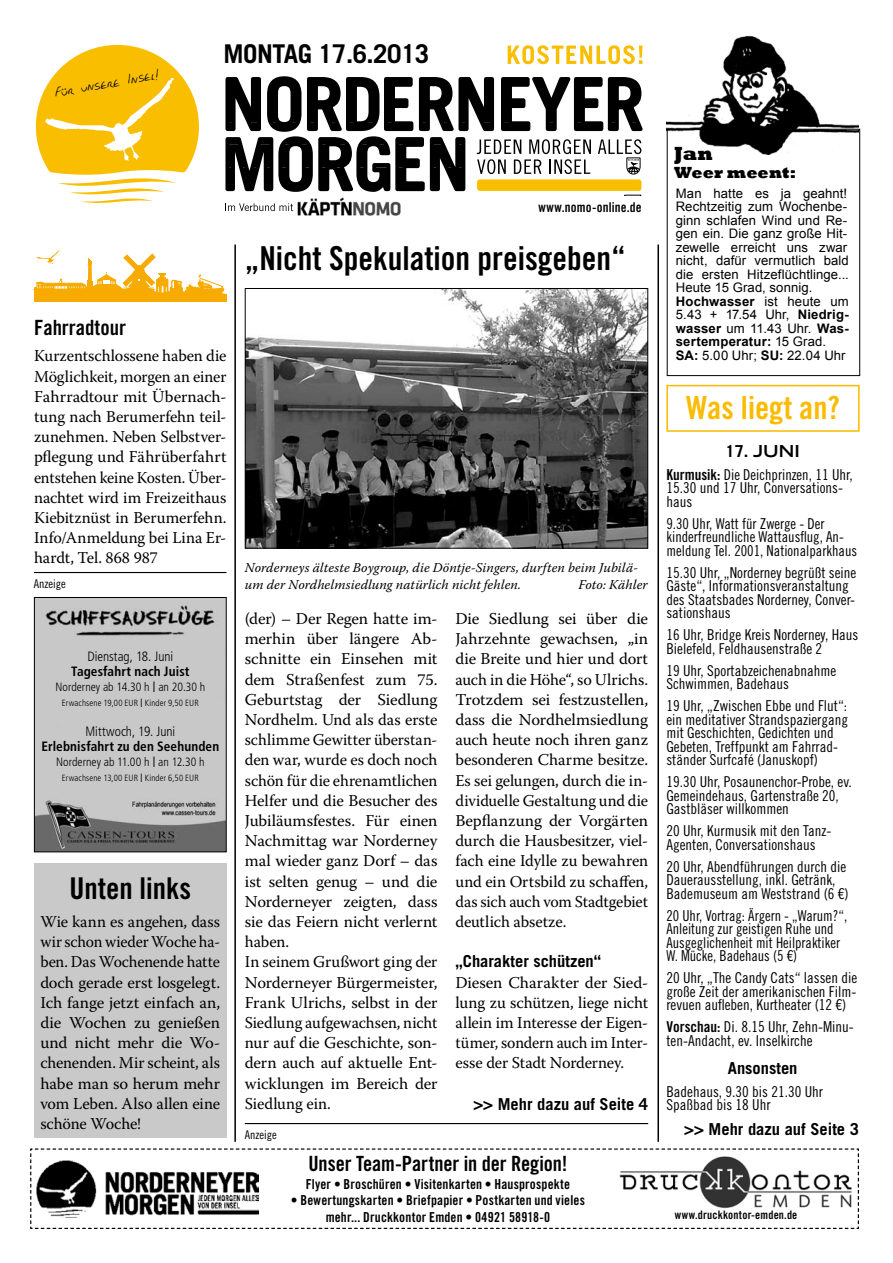
<style>
.page{position:relative;width:893px;height:1263px;background:#fff}
.page>*{position:absolute;margin:0;border:0;box-sizing:border-box;transform-origin:0 0}
.t1{font:33px "Trade Gothic LT Bold Cond Twenty";color:#000}
.t2{font:31.8px "Trade Gothic LT Bold Cond Twenty";color:#fbbb01}
.t3{font:30px "Trade Gothic LT Bold Cond Twenty";color:#000}
.t4{font:700 25.95px "Trade Gothic LT";letter-spacing:-.02em;color:#000}
.t5{font:21px "Trade Gothic LT Bold Cond Twenty";color:#000}
.t6{font:800 19.5px "Rockwell";color:#000}
.t7{font:16.5px/20.2px "Warnock Pro";letter-spacing:-.005em;color:#000;text-align:justify}
.t8{font:700 16.5px "Trade Gothic LT";color:#000}
.t9{font:800 16.5px "Rockwell";color:#000}
.t10{font:700 expanded 16.5px "Trade Gothic LT";color:#000}
.t11{font:15px/13.5px "Trade Gothic LT Cond Eighteen";color:#000}
.t12{font:15px/13.5px "Trade Gothic LT Cond Eighteen";color:#000;scale:.96 1}
.t13{font:14.85px "Fosters Hand";color:#000}
.t14{font:13.8px/16.5px "Trade Gothic LT Bold Cond Twenty";letter-spacing:.015em;color:#000;text-align:center}
.t15{font:italic 13.5px/16.2px "Warnock Pro";letter-spacing:.005em;color:#000}
.t16{font:700 condensed 13.5px "Frutiger LT";letter-spacing:.01em;color:#000}
.t17{font:300 condensed 13.5px "Frutiger LT";color:#000}
.t18{font:13.5px "Trade Gothic LT Bold Cond Twenty";letter-spacing:.01em;color:#000}
.t19{font:13.2px/13.5px "Arial";letter-spacing:.01em;color:#000}
.t20{font:300 condensed 12px "Frutiger LT";letter-spacing:.005em;color:#000}
.t21{font:12px "Trade Gothic LT Cond Eighteen";color:#000}
.t22{font:11.7px "Trade Gothic LT Bold Cond Twenty";letter-spacing:.015em;color:#000}
.t23{font:300 condensed 9px "Frutiger LT";letter-spacing:.015em;color:#000}
.s1{font-size:15px}
.s2{font-size:12px}
.s3{font-weight:700}
.s4{font-stretch:normal}
.s5{font-family:"Trade Gothic LT Bold Cond Twenty"}
</style>
<div class="page">
<div style="left:666px;top:385px;width:194px;height:47px;border:2px solid #fbbb01"></div>
<svg style="left:508px;top:45px;width:135px;height:19px"></svg>
<svg style="left:226px;top:76px;width:417px;height:55px"></svg>
<svg style="left:35px;top:44px;width:164px;height:159px"></svg>
<svg style="left:34px;top:250px;width:193px;height:52px"></svg>
<hr style="left:657px;top:244px;width:2px;height:898px;background:#000">
<hr style="left:234px;top:244px;width:2px;height:898px;background:#000">
<div style="left:34px;top:863px;width:193px;height:275px;background:#c9c9ca"></div>
<img style="left:666px;top:35px;width:193px;height:120px">
<div style="left:667px;top:129px;width:193px;height:247px;border:1px solid #000"></div>
<svg style="left:225px;top:78px;width:417px;height:134px"></svg>
<hr style="left:245px;top:1123px;width:403px;height:1px;background:#000">
<img style="left:247px;top:290px;width:399px;height:256px">
<div style="left:245px;top:288px;width:403px;height:260px;border:1px solid #000"></div>
<div style="left:296px;top:196px;width:352px;height:21px;background:#fff"></div>
<hr style="left:34px;top:572px;width:192px;height:1px;background:#000">
<img style="left:298px;top:197px;width:103px;height:19px">
<svg style="left:30px;top:1148px;width:829px;height:81px"></svg>
<img style="left:37px;top:1160px;width:221px;height:57px">
<img style="left:617px;top:1155px;width:238px;height:56px">
<img style="left:36px;top:599px;width:189px;height:251px">
<div style="left:34px;top:597px;width:193px;height:255px;border:1px solid #000"></div>
<p class="t13" style="left:52px;top:82px;width:108px;rotate:-10deg">Für unsere Insel!</p>
<h3 class="t4" style="left:224px;top:38px;width:207px">Montag 17.6.2013</h3>
<p class="t5" style="left:34px;top:315px;width:94px">Fahrradtour</p>
<p class="t7" style="left:34px;top:346px;width:194px">Kurzentschlossene haben die Möglichkeit, morgen an einer Fahrradtour mit Übernach&shy;tung nach Berumerfehn teil&shy;zunehmen. Neben Selbstver&shy;pflegung und Fährüberfahrt entstehen keine Kosten. Über&shy;nachtet wird im Freizeithaus Kiebitznüst in Berumerfehn.<br>Info/Anmeldung bei Lina Er&shy;hardt, Tel. 868 987</p>
<p class="t21" style="left:34px;top:577px;width:33px">Anzeige</p>
<p class="t17" style="left:87px;top:648px;width:87px">Dienstag, 18. Juni</p>
<p class="t16" style="left:71px;top:663px;width:120px">Tagesfahrt nach Juist</p>
<p class="t20" style="left:55px;top:680px;width:151px">Norderney ab 14.30 h <span class="s1">I</span> an 20.30 h</p>
<p class="t23" style="left:62px;top:698px;width:138px">Erwachsene 19,00 EUR <span class="s2">I</span> Kinder 9,50 EUR</p>
<p class="t17" style="left:86px;top:723px;width:91px">Mittwoch, 19. Juni</p>
<p class="t16" style="left:41px;top:738px;width:179px">Erlebnisfahrt zu den Seehunden</p>
<p class="t20" style="left:56px;top:755px;width:150px">Norderney ab 11.00 h <span class="s1">I</span> an 12.30 h</p>
<p class="t23" style="left:62px;top:773px;width:138px">Erwachsene 13,00 EUR <span class="s2">I</span> Kinder 6,50 EUR</p>
<h3 class="t3" style="left:69px;top:870px;width:123px">Unten links</h3>
<p class="t7" style="left:40px;top:911px;width:181px">Wie kann es angehen, dass wir schon wieder Woche ha&shy;ben. Das Wochenende hatte doch gerade erst losgelegt.<br>Ich fange jetzt einfach an, die Wochen zu genießen und nicht mehr die Wo&shy;chenenden. Mir scheint, als habe man so herum mehr vom Leben. Also allen eine schöne Woche!</p>
<p class="t18" style="left:539px;top:199px;width:105px">www.nomo-online.de</p>
<h1 class="t1" style="left:245px;top:238px;width:383px">„Nicht Spekulation preisgeben“</h1>
<p class="t15" style="left:245px;top:560px;width:395px">Norderneys älteste Boygroup, die Döntje-Singers, durften beim Jubilä&shy;um der Nordhelmsiedlung natürlich nicht fehlen.</p>
<p class="t15" style="left:578px;top:576px;width:71px">Foto: Kähler</p>
<p class="t7" style="left:245px;top:608px;width:194px;text-align:left">(der) – Der Regen hatte im&shy;merhin über längere Ab&shy;schnitte ein Einsehen mit dem Straßenfest zum 75.<br>Geburtstag der Siedlung<br>Nordhelm. Und als das erste schlimme Gewitter überstan&shy;den war, wurde es doch noch schön für die ehrenamtlichen<br>Helfer und die Besucher des<br>Jubiläumsfestes. Für einen<br>Nachmittag war Norderney mal wieder ganz Dorf – das ist selten genug – und die<br>Norderneyer zeigten, dass sie das Feiern nicht verlernt haben.<br>In seinem Grußwort ging der<br>Norderneyer Bürgermeister,<br>Frank Ulrichs, selbst in der<br>Siedlung aufgewachsen, nicht nur auf die Geschichte, son&shy;dern auch auf aktuelle Ent&shy;wicklungen im Bereich der<br>Siedlung ein.</p>
<p class="t7" style="left:455px;top:608px;width:194px">Die Siedlung sei über die Jahrzehnte gewachsen, „in die Breite und hier und dort auch in die Höhe“, so Ulrichs.<br>Trotzdem sei festzustellen, dass die Nordhelmsiedlung auch heute noch ihren ganz besonderen Charme besitze.<br>Es sei gelungen, durch die in&shy;dividuelle Gestaltung und die Bepflanzung der Vorgärten durch die Hausbesitzer, viel&shy;fach eine Idylle zu bewahren und ein Ortsbild zu schaffen, das sich auch vom Stadtgebiet deutlich absetze.</p>
<p class="t8" style="left:455px;top:951px;width:147px">„Charakter schützen“</p>
<p class="t7" style="left:455px;top:972px;width:194px">Diesen Charakter der Sied&shy;lung zu schützen, liege nicht allein im Interesse der Eigen&shy;tümer, sondern auch im Inter&shy;esse der Stadt Norderney.</p>
<p class="t8" style="left:473px;top:1094px;width:176px">&gt;&gt; Mehr dazu auf Seite 4</p>
<p class="t21" style="left:245px;top:1128px;width:33px">Anzeige</p>
<p class="t5" style="left:308px;top:1150px;width:261px">Unser Team-Partner in der Region!</p>
<p class="t14" style="left:306px;top:1175px;width:266px">Flyer • Broschüren • Visitenkarten • Hausprospekte</p>
<p class="t14" style="left:291px;top:1192px;width:295px">• Bewertungskarten • Briefpapier • Postkarten und vieles mehr... Druckkontor Emden • 04921 58918-0</p>
<p class="t6" style="left:674px;top:142px;width:40px">Jan</p>
<p class="t9" style="left:674px;top:163px;width:124px">Weer meent:</p>
<p class="t19" style="left:676px;top:186px;width:175px">Man hatte es ja geahnt!<br>Rechtzeitig zum Wochenbe&shy;ginn schlafen Wind und Re&shy;gen ein. Die ganz große Hit&shy;zewelle erreicht uns zwar nicht, dafür vermutlich bald die ersten Hitzeflüchtlinge...<br>Heute 15 Grad, sonnig.<br><span class="s3">Hochwasser</span> ist heute um<br>5.43 + 17.54 Uhr, <span class="s3">Niedrig&shy;wasser</span> um 11.43 Uhr. <span class="s3">Was&shy;sertemperatur:</span> 15 Grad.<br><span class="s3">SA:</span> 5.00 Uhr; <span class="s3">SU:</span> 22.04 Uhr</p>
<h2 class="t2" style="left:686px;top:389px;width:155px">Was liegt an?</h2>
<p class="t10" style="left:726px;top:440px;width:76px"><span class="s4">17.</span> Juni</p>
<p class="t11" style="left:666px;top:467px;width:188px"><span class="s5">Kurmusik:</span> Die Deichprinzen, 11 Uhr,<br>15.30 und 17 Uhr, Conversations&shy;haus</p>
<p class="t11" style="left:666px;top:516px;width:192px">9.30 Uhr, Watt für Zwerge - Der kinderfreundliche Wattausflug, An&shy;meldung Tel. 2001, Nationalparkhaus</p>
<p class="t11" style="left:666px;top:565px;width:191px">15.30 Uhr, „Norderney begrüßt seine<br>Gäste“, Informationsveranstaltung des Staatsbades Norderney, Conver&shy;sationshaus</p>
<p class="t11" style="left:666px;top:628px;width:193px">16 Uhr, Bridge Kreis Norderney, Haus<br>Bielefeld, Feldhausenstraße 2</p>
<p class="t11" style="left:666px;top:663px;width:171px">19 Uhr, Sportabzeichenabnahme<br>Schwimmen, Badehaus</p>
<p class="t11" style="left:666px;top:699px;width:183px">19 Uhr, „Zwischen Ebbe und Flut“: ein meditativer Strandspaziergang mit Geschichten, Gedichten und Gebeten, Treffpunkt am Fahrrad&shy;ständer Surfcafé (Januskopf)</p>
<p class="t11" style="left:666px;top:775px;width:187px">19.30 Uhr, Posaunenchor-Probe, ev.<br>Gemeindehaus, Gartenstraße 20,<br>Gastbläser willkommen</p>
<p class="t11" style="left:666px;top:824px;width:166px">20 Uhr, Kurmusik mit den Tanz-<br>Agenten, Conversationshaus</p>
<p class="t11" style="left:666px;top:859px;width:184px">20 Uhr, Abendführungen durch die<br>Dauerausstellung, inkl. Getränk,<br>Bademuseum am Weststrand (6 €)</p>
<p class="t12" style="left:666px;top:908px;width:190px">20 Uhr, Vortrag: Ärgern - „Warum?“,<br>Anleitung zur geistigen Ruhe und<br>Ausgeglichenheit mit Heilpraktiker<br>W. Mücke, Badehaus (5 €)</p>
<p class="t11" style="left:666px;top:971px;width:192px;text-align:justify">20 Uhr, „The Candy Cats“ lassen die große Zeit der amerikanischen Film&shy;revuen aufleben, Kurtheater (12 €)</p>
<p class="t11" style="left:666px;top:1020px;width:189px"><span class="s5">Vorschau:</span> Di. 8.15 Uhr, Zehn-Minu&shy;ten-Andacht, ev. Inselkirche</p>
<p class="t8" style="left:728px;top:1058px;width:71px">Ansonsten</p>
<p class="t11" style="left:666px;top:1084px;width:158px">Badehaus, 9.30 bis 21.30 Uhr<br>Spaßbad bis 18 Uhr</p>
<p class="t8" style="left:684px;top:1119px;width:176px">&gt;&gt; Mehr dazu auf Seite 3</p>
<p class="t22" style="left:675px;top:1208px;width:124px">www.druckkontor-emden.de</p>
</div>
